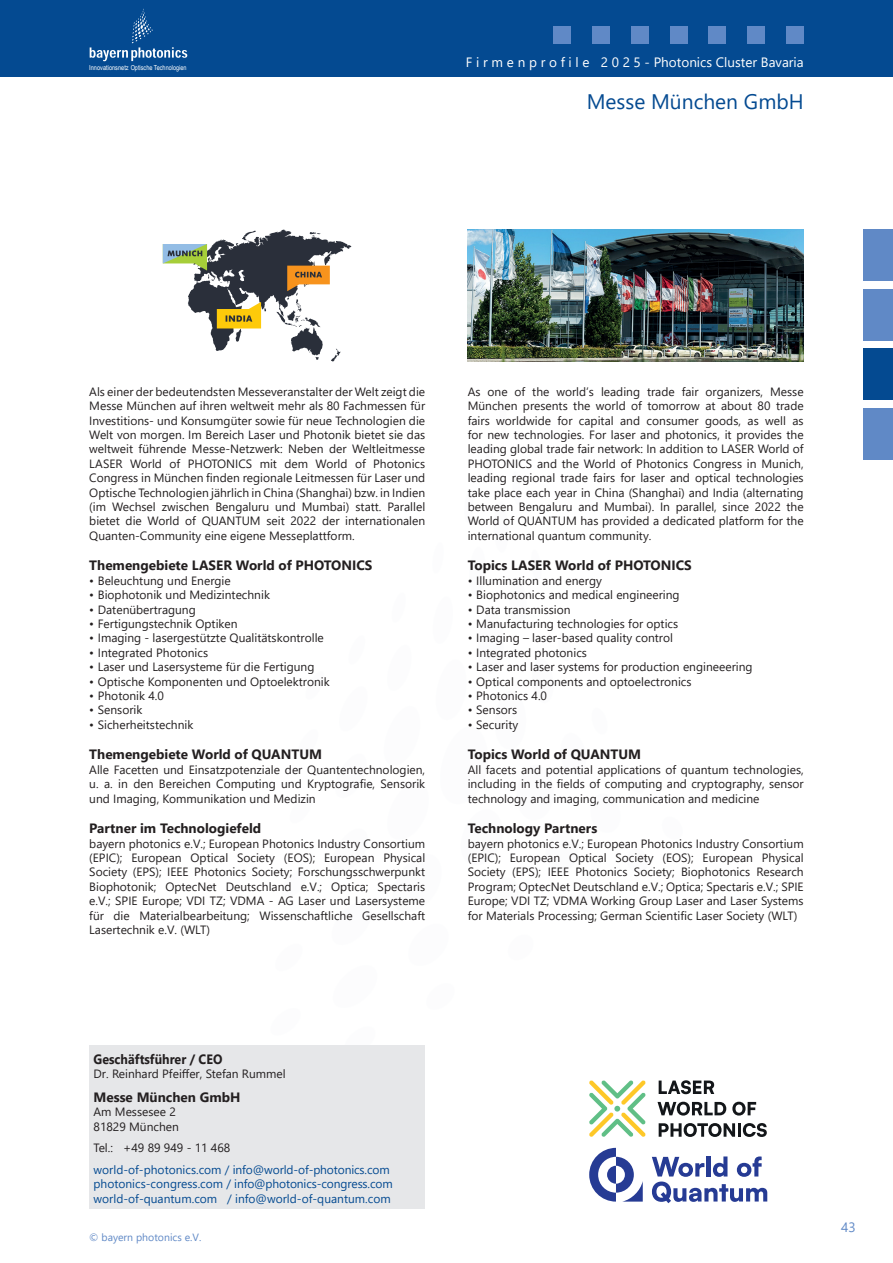
<style>
.page{position:relative;width:893px;height:1263px;background:#fff}
.page>*{position:absolute;margin:0;border:0;box-sizing:border-box;transform-origin:0 0}
.t1{font:21px "Segoe UI";color:#044a91}
.t2{font:700 13.5px "Segoe UI";color:#231f20}
.t3{font:13.5px "Segoe UI";color:#fff}
.t4{font:700 13.5px "Segoe UI";color:#231f20;scale:.92 1}
.t5{font:13.5px "Segoe UI";color:#6089c6}
.t6{font:12px/14.4px "Segoe UI";color:#231f20;text-align:justify}
.t7{font:12px/14.4px "Segoe UI";color:#044a91}
.t8{font:10.5px "Segoe UI";color:#6089c6}
.t9{font:6.9px "Arial Narrow";color:#fff}
</style>
<div class="page">
<div style="left:863px;top:230px;width:30px;height:51px;background:#6089c6"></div>
<div style="left:863px;top:408px;width:30px;height:51px;background:#6089c6"></div>
<div style="left:0;top:0;width:893px;height:77px;background:#044a91"></div>
<svg style="left:90px;top:9px;width:97px;height:52px"></svg>
<svg style="left:344px;top:1045px;width:32px;height:1px"></svg>
<div style="left:863px;top:349px;width:30px;height:51px;background:#044a91"></div>
<div style="left:863px;top:289px;width:30px;height:51px;background:#6089c6"></div>
<div style="left:786px;top:26px;width:18px;height:18px;background:#6089c6"></div>
<div style="left:553px;top:26px;width:17px;height:18px;background:#6089c6"></div>
<div style="left:592px;top:26px;width:18px;height:18px;background:#6089c6"></div>
<div style="left:631px;top:26px;width:18px;height:18px;background:#6089c6"></div>
<div style="left:670px;top:26px;width:18px;height:18px;background:#6089c6"></div>
<div style="left:708px;top:26px;width:18px;height:18px;background:#6089c6"></div>
<div style="left:747px;top:26px;width:18px;height:18px;background:#6089c6"></div>
<svg style="left:163px;top:230px;width:189px;height:131px"></svg>
<img style="left:468px;top:230px;width:336px;height:131px">
<div style="left:89px;top:1046px;width:336px;height:163px;background:#e6e7e9"></div>
<svg style="left:589px;top:1148px;width:54px;height:53px"></svg>
<svg style="left:652px;top:1156px;width:115px;height:47px"></svg>
<svg style="left:589px;top:1080px;width:57px;height:57px"></svg>
<svg style="left:659px;top:1080px;width:55px;height:14px"></svg>
<svg style="left:657px;top:1102px;width:69px;height:13px"></svg>
<svg style="left:732px;top:1102px;width:24px;height:13px"></svg>
<svg style="left:659px;top:1123px;width:76px;height:14px"></svg>
<hr style="left:738px;top:1123px;width:3px;height:14px;background:#131619">
<svg style="left:743px;top:1123px;width:24px;height:14px"></svg>
<p class="t9" style="left:89px;top:62px;width:99px">Innovationsnetz Optische Technologien</p>
<p class="t3" style="left:466px;top:49px;width:339px">F i r m e n p r o f i l e 2 0 2 5 - Photonics Cluster Bavaria</p>
<h1 class="t1" style="left:587px;top:82px;width:218px">Messe München GmbH</h1>
<p class="t6" style="left:89px;top:383px;width:337px">Als einer der bedeutendsten Messeveranstalter der Welt zeigt die Messe München auf ihren weltweit mehr als 80 Fachmessen für Investitions- und Konsumgüter sowie für neue Technologien die Welt von morgen. Im Bereich Laser und Photonik bietet sie das weltweit führende Messe-Netzwerk: Neben der Weltleitmesse LASER World of PHOTONICS mit dem World of Photonics Congress in München finden regionale Leitmessen für Laser und Optische Technologien jährlich in China (Shanghai) bzw. in Indien (im Wechsel zwischen Bengaluru und Mumbai) statt. Parallel bietet die World of QUANTUM seit 2022 der internationalen Quanten-Community eine eigene Messeplattform.</p>
<p class="t2" style="left:89px;top:553px;width:285px">Themengebiete LASER World of PHOTONICS</p>
<p class="t6" style="left:89px;top:572px;width:143px">• Beleuchtung und Energie</p>
<p class="t6" style="left:89px;top:587px;width:182px">• Biophotonik und Medizintechnik</p>
<p class="t6" style="left:89px;top:601px;width:108px">• Datenübertragung</p>
<p class="t6" style="left:89px;top:615px;width:150px">• Fertigungstechnik Optiken</p>
<p class="t6" style="left:89px;top:630px;width:236px">• Imaging - lasergestützte Qualitätskontrolle</p>
<p class="t6" style="left:89px;top:644px;width:120px">• Integrated Photonics</p>
<p class="t6" style="left:89px;top:659px;width:227px">• Laser und Lasersysteme für die Fertigung</p>
<p class="t6" style="left:89px;top:673px;width:242px">• Optische Komponenten und Optoelektronik</p>
<p class="t6" style="left:89px;top:687px;width:76px">• Photonik 4.0</p>
<p class="t6" style="left:89px;top:702px;width:55px">• Sensorik</p>
<p class="t6" style="left:89px;top:716px;width:106px">• Sicherheitstechnik</p>
<p class="t2" style="left:89px;top:742px;width:234px">Themengebiete World of QUANTUM</p>
<p class="t6" style="left:89px;top:761px;width:337px">Alle Facetten und Einsatzpotenziale der Quantentechnologien, u. a. in den Bereichen Computing und Kryptografie, Sensorik und Imaging, Kommunikation und Medizin</p>
<p class="t2" style="left:89px;top:816px;width:173px">Partner im Technologiefeld</p>
<p class="t6" style="left:89px;top:835px;width:337px">bayern photonics e.V.; European Photonics Industry Consortium (EPIC); European Optical Society (EOS); European Physical Society (EPS); IEEE Photonics Society; Forschungsschwerpunkt Biophotonik; OptecNet Deutschland e.V.; Optica; Spectaris e.V.; SPIE Europe; VDI TZ; VDMA - AG Laser und Lasersysteme für die Materialbearbeitung; Wissenschaftliche Gesellschaft Lasertechnik e.V. (WLT)</p>
<p class="t6" style="left:468px;top:383px;width:337px">As one of the world’s leading trade fair organizers, Messe München presents the world of tomorrow at about 80 trade fairs worldwide for capital and consumer goods, as well as for new technologies. For laser and photonics, it provides the leading global trade fair network: In addition to LASER World of PHOTONICS and the World of Photonics Congress in Munich, leading regional trade fairs for laser and optical technologies take place each year in China (Shanghai) and India (alternating between Bengaluru and Mumbai). In parallel, since 2022 the World of QUANTUM has provided a dedicated platform for the international quantum community.</p>
<p class="t2" style="left:468px;top:553px;width:225px">Topics LASER World of PHOTONICS</p>
<p class="t6" style="left:468px;top:572px;width:136px">• Illumination and energy</p>
<p class="t6" style="left:468px;top:587px;width:213px">• Biophotonics and medical engineering</p>
<p class="t6" style="left:468px;top:601px;width:104px">• Data transmission</p>
<p class="t6" style="left:468px;top:615px;width:212px">• Manufacturing technologies for optics</p>
<p class="t6" style="left:468px;top:630px;width:207px">• Imaging – laser-based quality control</p>
<p class="t6" style="left:468px;top:644px;width:121px">• Integrated photonics</p>
<p class="t6" style="left:468px;top:659px;width:286px">• Laser and laser systems for production engineeering</p>
<p class="t6" style="left:468px;top:673px;width:225px">• Optical components and optoelectronics</p>
<p class="t6" style="left:468px;top:687px;width:81px">• Photonics 4.0</p>
<p class="t6" style="left:468px;top:702px;width:51px">• Sensors</p>
<p class="t6" style="left:468px;top:716px;width:52px">• Security</p>
<p class="t2" style="left:468px;top:742px;width:175px">Topics World of QUANTUM</p>
<p class="t6" style="left:468px;top:761px;width:337px">All facets and potential applications of quantum technologies, including in the fields of computing and cryptography, sensor technology and imaging, communication and medicine</p>
<p class="t2" style="left:468px;top:816px;width:131px">Technology Partners</p>
<p class="t6" style="left:468px;top:835px;width:337px">bayern photonics e.V.; European Photonics Industry Consortium (EPIC); European Optical Society (EOS); European Physical Society (EPS); IEEE Photonics Society; Biophotonics Research Program; OptecNet Deutschland e.V.; Optica; Spectaris e.V.; SPIE Europe; VDI TZ; VDMA Working Group Laser and Laser Systems for Materials Processing; German Scientific Laser Society (WLT)</p>
<p class="t4" style="left:94px;top:1046px;width:142px">Geschäftsführer / CEO</p>
<p class="t6" style="left:94px;top:1066px;width:194px">Dr. Reinhard Pfeiffer, Stefan Rummel</p>
<p class="t2" style="left:94px;top:1084px;width:148px">Messe München GmbH</p>
<p class="t6" style="left:94px;top:1104px;width:87px">Am Messesee 2<br>81829 München</p>
<p class="t6" style="left:94px;top:1140px;width:138px">Tel.: +49 89 949 - 11 468</p>
<p class="t7" style="left:94px;top:1161px;width:301px">world-of-photonics.com / info@world-of-photonics.com photonics-congress.com / info@photonics-congress.com world-of-quantum.com / info@world-of-quantum.com</p>
<p class="t8" style="left:89px;top:1227px;width:114px">© bayern photonics e.V.</p>
<p class="t5" style="left:841px;top:1214px;width:16px">43</p>
</div>
